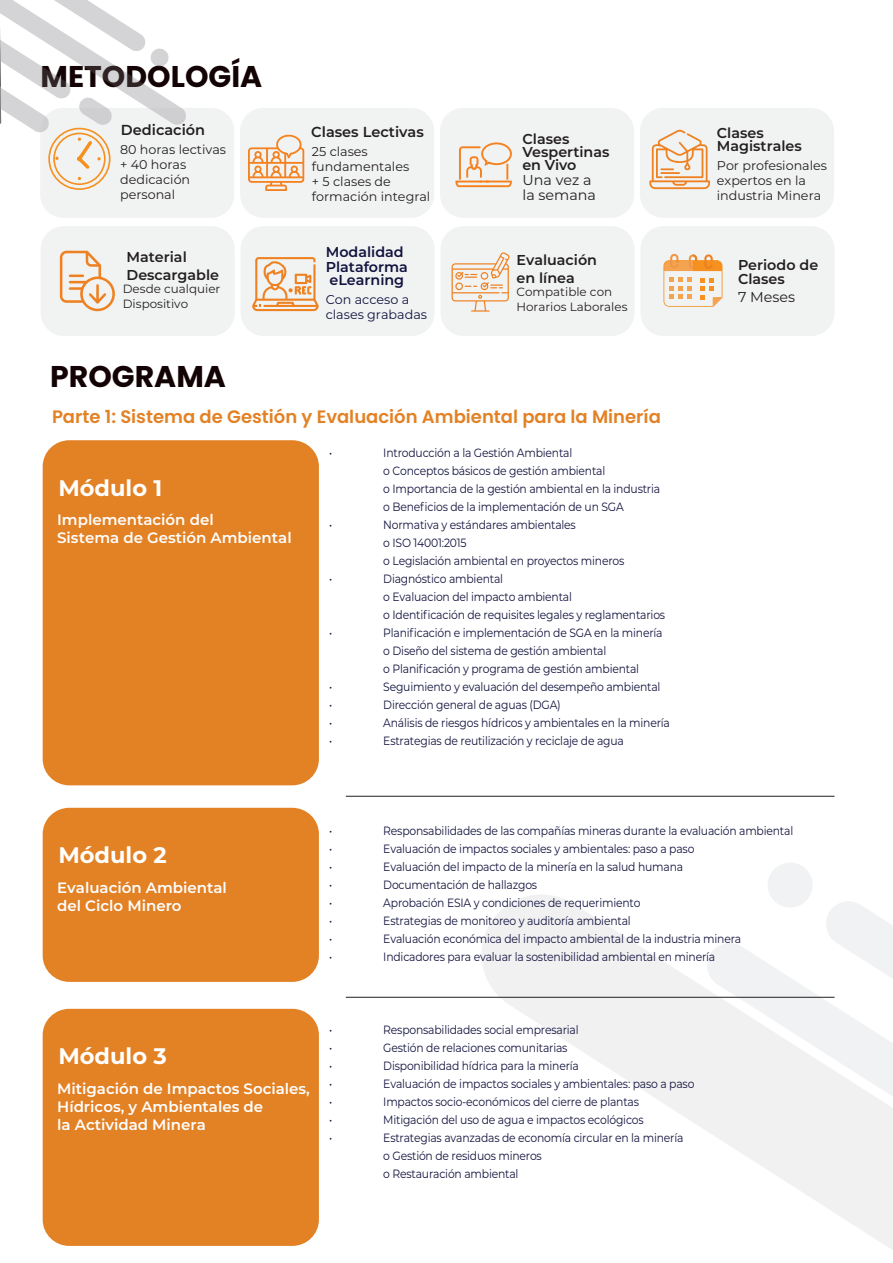
<style>
.page{position:relative;width:893px;height:1263px;background:#fff}
.page>*{position:absolute;margin:0;border:0;box-sizing:border-box;transform-origin:0 0}
.t1{font:700 30px "Poppins";color:#130304}
.t2{font:700 22.5px "Montserrat";color:#fff}
.t3{font:600 18px "Poppins";color:#e38125}
.t4{font:600 15px/18px "Montserrat";color:#fff}
.t5{font:600 14.55px "Montserrat";color:#231f20}
.t6{font:600 14.25px/12.8px "Montserrat";color:#231f20}
.t7{font:600 14.25px/12.8px "Montserrat";color:#12133e}
.t8{font:14.25px/14.2px "Montserrat";color:#231f20}
.t9{font:12.75px/15.3px "Montserrat";color:#231f20}
.t10{font:12.75px/15.3px "Montserrat";color:#12133e}
.t11{font:12px/18px "Montserrat";letter-spacing:-.015em;color:#12133e;scale:.9 1}
.t12{font:11.85px/14.2px "Montserrat";color:#231f20}
</style>
<div class="page">
<div style="left:440px;top:108px;width:194px;height:110px;background:#f1f2f2;border-radius:23px"></div>
<svg style="left:481px;top:895px;width:412px;height:355px"></svg>
<svg style="left:707px;top:863px;width:186px;height:237px"></svg>
<div style="left:40px;top:108px;width:194px;height:110px;background:#f1f2f2;border-radius:23px"></div>
<div style="left:240px;top:108px;width:194px;height:110px;background:#f1f2f2;border-radius:23px"></div>
<div style="left:640px;top:108px;width:194px;height:110px;background:#f1f2f2;border-radius:23px"></div>
<div style="left:41px;top:226px;width:194px;height:110px;background:#f1f2f2;border-radius:23px"></div>
<div style="left:241px;top:226px;width:194px;height:110px;background:#f1f2f2;border-radius:23px"></div>
<div style="left:440px;top:226px;width:195px;height:110px;background:#f1f2f2;border-radius:23px"></div>
<div style="left:640px;top:226px;width:194px;height:110px;background:#f1f2f2;border-radius:23px"></div>
<svg style="left:248px;top:134px;width:56px;height:57px"></svg>
<svg style="left:455px;top:142px;width:57px;height:45px"></svg>
<svg style="left:649px;top:129px;width:61px;height:60px"></svg>
<svg style="left:252px;top:257px;width:67px;height:54px"></svg>
<svg style="left:452px;top:252px;width:58px;height:60px"></svg>
<svg style="left:663px;top:254px;width:59px;height:53px"></svg>
<div style="left:43px;top:440px;width:276px;height:345px;background:#e38125;border-radius:26px"></div>
<hr style="left:346px;top:796px;width:488px;height:1px;background:#231f20">
<svg style="left:0;top:0;width:186px;height:751px"></svg>
<div style="left:43px;top:808px;width:276px;height:174px;background:#e38125;border-radius:26px"></div>
<hr style="left:346px;top:997px;width:488px;height:1px;background:#231f20">
<div style="left:43px;top:1009px;width:276px;height:237px;background:#e38125;border-radius:26px"></div>
<h1 class="t1" style="left:41px;top:59px;width:223px">METODOLOGÍA</h1>
<p class="t5" style="left:121px;top:119px;width:86px">Dedicación</p>
<p class="t9" style="left:120px;top:141px;width:108px">80 horas lectivas + 40 horas dedicación personal</p>
<p class="t6" style="left:127px;top:248px;width:94px;line-height:17.1px">Material<br>Descargable</p>
<p class="t12" style="left:123px;top:282px;width:99px">Desde cualquier<br>Dispositivo</p>
<p class="t5" style="left:311px;top:121px;width:114px">Clases Lectivas</p>
<p class="t9" style="left:312px;top:143px;width:120px">25 clases fundamentales<br>+ 5 clases de formación integral</p>
<p class="t7" style="left:326px;top:245px;width:80px">Modalidad</p>
<p class="t7" style="left:326px;top:260px;width:84px">Plataforma eLearning</p>
<p class="t10" style="left:326px;top:291px;width:103px">Con acceso a clases grabadas</p>
<p class="t6" style="left:522px;top:132px;width:88px">Clases<br>Vespertinas</p>
<p class="t8" style="left:522px;top:173px;width:75px">Una vez a la semana</p>
<p class="t6" style="left:522px;top:158px;width:55px">en Vivo</p>
<p class="t6" style="left:516px;top:251px;width:82px;line-height:17.1px">Evaluación en línea</p>
<p class="t12" style="left:516px;top:285px;width:113px">Compatible con<br>Horarios Laborales</p>
<h1 class="t1" style="left:50px;top:359px;width:177px">PROGRAMA</h1>
<h3 class="t3" style="left:52px;top:407px;width:610px">Parte 1: Sistema de Gestión y Evaluación Ambiental para la Minería</h3>
<h2 class="t2" style="left:58px;top:472px;width:105px">Módulo 1</h2>
<p class="t4" style="left:57px;top:510px;width:236px">Implementación del<br>Sistema de Gestión Ambiental</p>
<p class="t11" style="left:329px;top:443px;width:5px">•</p>
<p class="t11" style="left:383px;top:443px;width:309px">Introducción a la Gestión Ambiental<br>o Conceptos básicos de gestión ambiental<br>o Importancia de la gestión ambiental en la industria o Beneficios de la implementación de un SGA</p>
<p class="t11" style="left:329px;top:515px;width:5px">•</p>
<p class="t11" style="left:383px;top:515px;width:269px">Normativa y estándares ambientales<br>o ISO 14001:2015<br>o Legislación ambiental en proyectos mineros</p>
<p class="t11" style="left:329px;top:569px;width:5px">•</p>
<p class="t11" style="left:383px;top:569px;width:315px">Diagnóstico ambiental<br>o Evaluacion del impacto ambiental<br>o Identificación de requisites legales y reglamentarios</p>
<p class="t11" style="left:329px;top:623px;width:5px">•</p>
<p class="t11" style="left:383px;top:623px;width:312px">Planificación e implementación de SGA en la minería o Diseño del sistema de gestión ambiental<br>o Planificación y programa de gestión ambiental</p>
<p class="t11" style="left:329px;top:677px;width:5px">•</p>
<p class="t11" style="left:383px;top:677px;width:309px">Seguimiento y evaluación del desempeño ambiental</p>
<p class="t11" style="left:329px;top:695px;width:5px">•</p>
<p class="t11" style="left:383px;top:695px;width:199px">Dirección general de aguas (DGA)</p>
<p class="t11" style="left:329px;top:713px;width:5px">•</p>
<p class="t11" style="left:383px;top:713px;width:320px">Análisis de riesgos hídricos y ambientales en la minería</p>
<p class="t11" style="left:329px;top:731px;width:5px">•</p>
<p class="t11" style="left:383px;top:731px;width:269px">Estrategias de reutilización y reciclaje de agua</p>
<p class="t6" style="left:717px;top:126px;width:86px">Clases<br>Magistrales</p>
<p class="t9" style="left:717px;top:157px;width:112px">Por profesionales expertos en la industria Minera</p>
<p class="t6" style="left:738px;top:257px;width:82px;line-height:14.2px">Periodo de<br>Clases</p>
<p class="t8" style="left:738px;top:289px;width:59px">7 Meses</p>
<h2 class="t2" style="left:58px;top:839px;width:110px">Módulo 2</h2>
<p class="t4" style="left:57px;top:878px;width:171px">Evaluación Ambiental del Ciclo Minero</p>
<p class="t11" style="left:329px;top:821px;width:5px">•</p>
<p class="t11" style="left:383px;top:821px;width:457px">Responsabilidades de las compañías mineras durante la evaluación ambiental</p>
<p class="t11" style="left:329px;top:839px;width:5px">•</p>
<p class="t11" style="left:383px;top:839px;width:347px">Evaluación de impactos sociales y ambientales: paso a paso</p>
<p class="t11" style="left:329px;top:857px;width:5px">•</p>
<p class="t11" style="left:383px;top:857px;width:335px">Evaluación del impacto de la minería en la salud humana</p>
<p class="t11" style="left:329px;top:875px;width:5px">•</p>
<p class="t11" style="left:383px;top:875px;width:173px">Documentación de hallazgos</p>
<p class="t11" style="left:329px;top:893px;width:5px">•</p>
<p class="t11" style="left:383px;top:893px;width:287px">Aprobación ESIA y condiciones de requerimiento</p>
<p class="t11" style="left:329px;top:911px;width:5px">•</p>
<p class="t11" style="left:383px;top:911px;width:276px">Estrategias de monitoreo y auditoría ambiental</p>
<p class="t11" style="left:329px;top:929px;width:5px">•</p>
<p class="t11" style="left:383px;top:929px;width:399px">Evaluación económica del impacto ambiental de la industria minera</p>
<p class="t11" style="left:329px;top:947px;width:5px">•</p>
<p class="t11" style="left:383px;top:947px;width:370px">Indicadores para evaluar la sostenibilidad ambiental en minería</p>
<h2 class="t2" style="left:58px;top:1040px;width:110px">Módulo 3</h2>
<p class="t4" style="left:57px;top:1079px;width:254px">Mitigación de Impactos Sociales,<br>Hídricos, y Ambientales de<br>la Actividad Minera</p>
<p class="t11" style="left:329px;top:1020px;width:5px">•</p>
<p class="t11" style="left:383px;top:1020px;width:219px">Responsabilidades social empresarial</p>
<p class="t11" style="left:329px;top:1038px;width:5px">•</p>
<p class="t11" style="left:383px;top:1038px;width:206px">Gestión de relaciones comunitarias</p>
<p class="t11" style="left:329px;top:1056px;width:5px">•</p>
<p class="t11" style="left:383px;top:1056px;width:219px">Disponibilidad hídrica para la minería</p>
<p class="t11" style="left:329px;top:1074px;width:5px">•</p>
<p class="t11" style="left:383px;top:1074px;width:347px">Evaluación de impactos sociales y ambientales: paso a paso</p>
<p class="t11" style="left:329px;top:1092px;width:5px">•</p>
<p class="t11" style="left:383px;top:1092px;width:286px">Impactos socio-económicos del cierre de plantas</p>
<p class="t11" style="left:329px;top:1110px;width:5px">•</p>
<p class="t11" style="left:383px;top:1110px;width:291px">Mitigación del uso de agua e impactos ecológicos</p>
<p class="t11" style="left:329px;top:1128px;width:5px">•</p>
<p class="t11" style="left:383px;top:1128px;width:335px">Estrategias avanzadas de economía circular en la minería o Gestión de residuos mineros<br>o Restauración ambiental</p>
</div>
